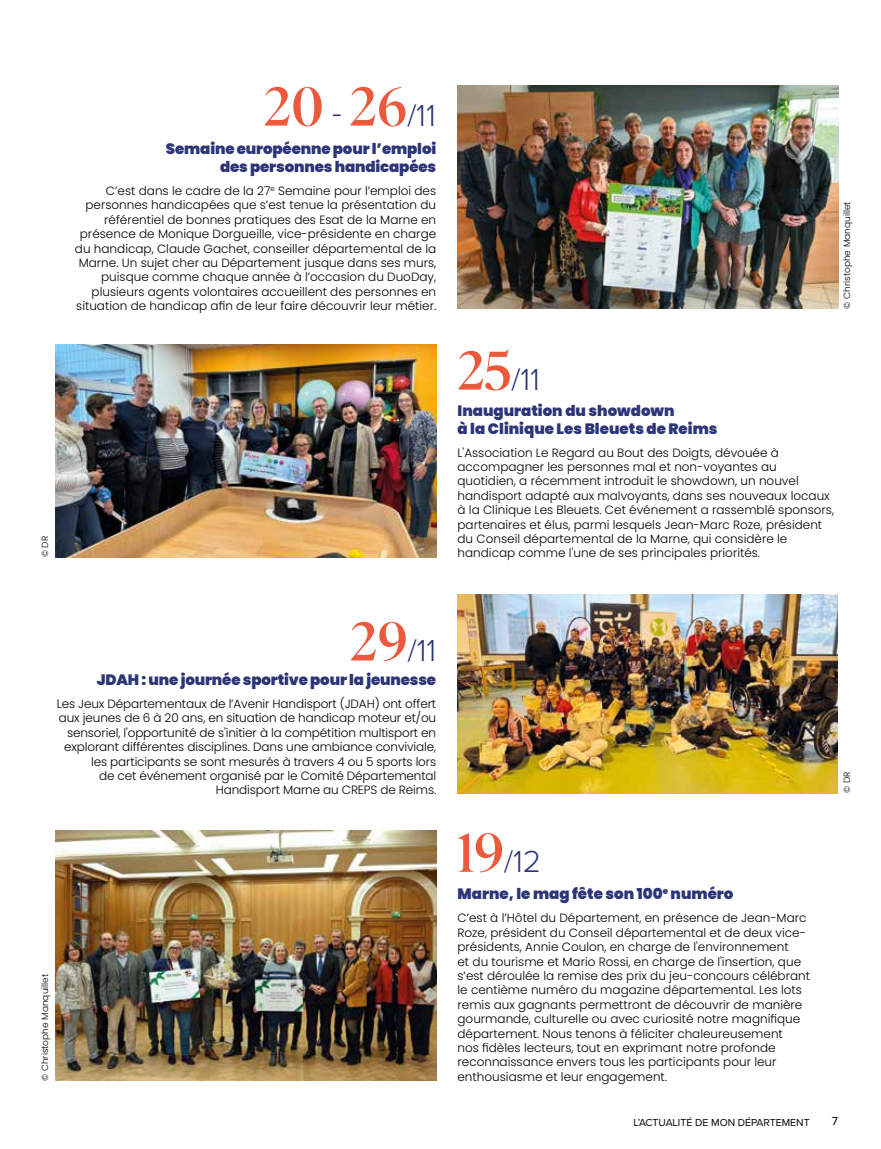
<style>
.page{position:relative;width:881px;height:1149px;background:#fff}
.page>*{position:absolute;margin:0;border:0;box-sizing:border-box;transform-origin:0 0}
.t1{font:54px "Superior Title";color:#eb5a3c}
.t2{font:300 31.5px "Proxima Nova";color:#2b3577}
.t3{font:900 15px/18px "Poppins";letter-spacing:-.01em;color:#2b3577;text-align:right}
.t4{font:300 12px/14.4px "Poppins";color:#000;text-align:right}
.t5{font:12px "Proxima Nova";color:#000}
.t6{font:10.5px "Proxima Nova";color:#000}
.t7{font:300 9px "Poppins";color:#000}
.s1{font-family:"Proxima Nova";font-weight:300;font-size:31.5px;color:#2b3577}
.s2{font-family:"Superior Title";font-weight:400;font-size:54px;color:#eb5a3c}
</style>
<div class="page">
<img style="left:457px;top:85px;width:381px;height:223px">
<img style="left:56px;top:830px;width:380px;height:250px">
<img style="left:56px;top:344px;width:380px;height:213px">
<img style="left:457px;top:594px;width:380px;height:199px">
<p class="t7" style="left:40px;top:557px;width:23px;rotate:-90deg">© DR</p>
<h1 class="t1" style="left:264px;top:74px;width:173px">20 <span class="s1">-</span> 26<span class="s1">/11</span></h1>
<p class="t3" style="left:166px;top:140px;width:272px">Semaine européenne pour l’emploi des personnes handicapées</p>
<p class="t4" style="left:75px;top:183px;width:362px">C’est dans le cadre de la 27<sup>e</sup> Semaine pour l’emploi des personnes handicapées que s’est tenue la présentation du référentiel de bonnes pratiques des Esat de la Marne en présence de Monique Dorgueille, vice-présidente en charge du handicap, Claude Gachet, conseiller départemental de la Marne. Un sujet cher au Département jusque dans ses murs, puisque comme chaque année à l’occasion du DuoDay, plusieurs agents volontaires accueillent des personnes en situation de handicap afin de leur faire découvrir leur métier.</p>
<p class="t7" style="left:841px;top:308px;width:109px;rotate:-90deg">© Christophe Manquillet</p>
<h2 class="t2" style="left:457px;top:355px;width:84px"><span class="s2">25</span>/11</h2>
<p class="t3" style="left:457px;top:401px;width:261px;text-align:left">Inauguration du showdown<br>à la Clinique Les Bleuets de Reims</p>
<p class="t4" style="left:457px;top:445px;width:378px;text-align:left">L'Association Le Regard au Bout des Doigts, dévouée à accompagner les personnes mal et non-voyantes au quotidien, a récemment introduit le showdown, un nouvel handisport adapté aux malvoyants, dans ses nouveaux locaux à la Clinique Les Bleuets. Cet événement a rassemblé sponsors, partenaires et élus, parmi lesquels Jean-Marc Roze, président du Conseil départemental de la Marne, qui considère le handicap comme l'une de ses principales priorités.</p>
<h2 class="t2" style="left:350px;top:626px;width:87px"><span class="s2">29</span>/11</h2>
<p class="t3" style="left:97px;top:670px;width:341px">JDAH : une journée sportive pour la jeunesse</p>
<p class="t4" style="left:57px;top:696px;width:381px">Les Jeux Départementaux de l’Avenir Handisport (JDAH) ont offert aux jeunes de 6 à 20 ans, en situation de handicap moteur et/ou sensoriel, l'opportunité de s'initier à la compétition multisport en explorant différentes disciplines. Dans une ambiance conviviale, les participants se sont mesurés à travers 4 ou 5 sports lors<br>de cet événement organisé par le Comité Départemental Handisport Marne au CREPS de Reims.</p>
<p class="t7" style="left:40px;top:1080px;width:109px;rotate:-90deg">© Christophe Manquillet</p>
<h2 class="t2" style="left:457px;top:837px;width:85px"><span class="s2">19</span>/12</h2>
<p class="t3" style="left:457px;top:885px;width:277px">Marne, le mag fête son 100<sup>e</sup> numéro</p>
<p class="t4" style="left:457px;top:910px;width:354px;text-align:left">C’est à l’Hôtel du Département, en présence de Jean-Marc Roze, président du Conseil départemental et de deux vice&shy;présidents, Annie Coulon, en charge de l'environnement<br>et du tourisme et Mario Rossi, en charge de l'insertion, que s’est déroulée la remise des prix du jeu-concours célébrant le centième numéro du magazine départemental. Les lots remis aux gagnants permettront de découvrir de manière gourmande, culturelle ou avec curiosité notre magnifique département. Nous tenons à féliciter chaleureusement<br>nos fidèles lecteurs, tout en exprimant notre profonde reconnaissance envers tous les participants pour leur enthousiasme et leur engagement.</p>
<p class="t7" style="left:841px;top:792px;width:23px;rotate:-90deg">© DR</p>
<p class="t6" style="left:633px;top:1113px;width:177px">L’ACTUALITÉ DE MON DÉPARTEMENT</p>
<p class="t5" style="left:831px;top:1111px;width:8px">7</p>
</div>
